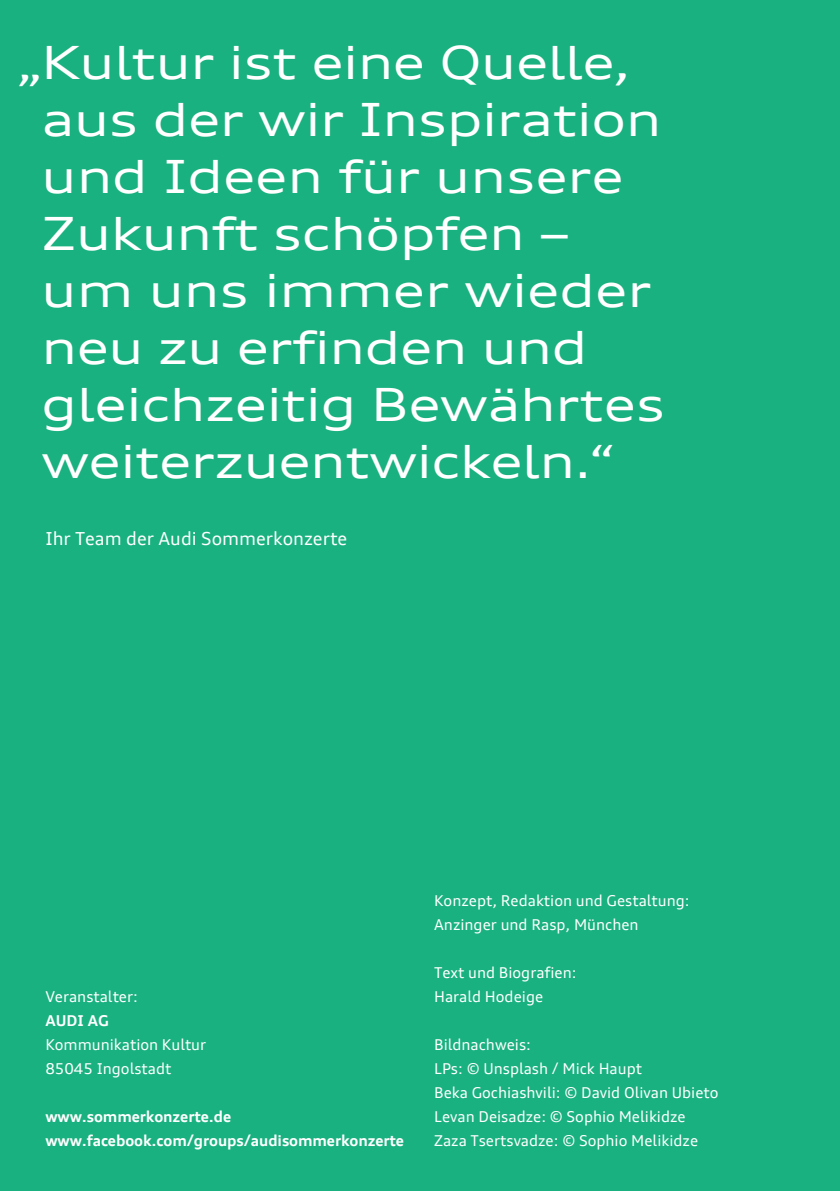
<style>
.page{position:relative;width:840px;height:1191px;background:#fff}
.page>*{position:absolute;margin:0;border:0;box-sizing:border-box;transform-origin:0 0}
.t1{font:expanded 46px/57px "Audi Type";letter-spacing:-.01em;color:#fff}
.t2{font:18px "Audi Type";color:#fff}
.t3{font:15px/24px "Audi Type";color:#fff}
.t4{font:700 15px/24px "Audi Type";letter-spacing:-.005em;color:#fff}
</style>
<div class="page">
<div style="left:0;top:0;width:839px;height:1191px;background:#19b17f"></div>
<h1 class="t1" style="left:42px;top:33px;width:624px;text-indent:-25px">„Kultur ist eine Quelle, aus der wir Inspiration und Ideen für unsere<br>Zukunft schöpfen – um uns immer wieder neu zu erfinden und gleichzeitig Bewährtes weiterzuentwickeln.“</h1>
<p class="t2" style="left:45px;top:528px;width:303px">Ihr Team der Audi Sommerkonzerte</p>
<p class="t3" style="left:45px;top:984px;width:94px">Veranstalter:</p>
<p class="t4" style="left:45px;top:1008px;width:65px">AUDI AG</p>
<p class="t3" style="left:45px;top:1032px;width:162px">Kommunikation Kultur<br>85045 Ingolstadt</p>
<p class="t4" style="left:45px;top:1104px;width:360px">www.sommerkonzerte.de www.facebook.com/groups/audisommerkonzerte</p>
<p class="t3" style="left:434px;top:888px;width:257px">Konzept, Redaktion und Gestaltung:<br>Anzinger und Rasp, München</p>
<p class="t3" style="left:434px;top:960px;width:144px">Text und Biografien:<br>Harald Hodeige</p>
<p class="t3" style="left:434px;top:1032px;width:286px">Bildnachweis:<br>LPs: © Unsplash / Mick Haupt<br>Beka Gochiashvili: © David Olivan Ubieto<br>Levan Deisadze: © Sophio Melikidze<br>Zaza Tsertsvadze: © Sophio Melikidze</p>
</div>
